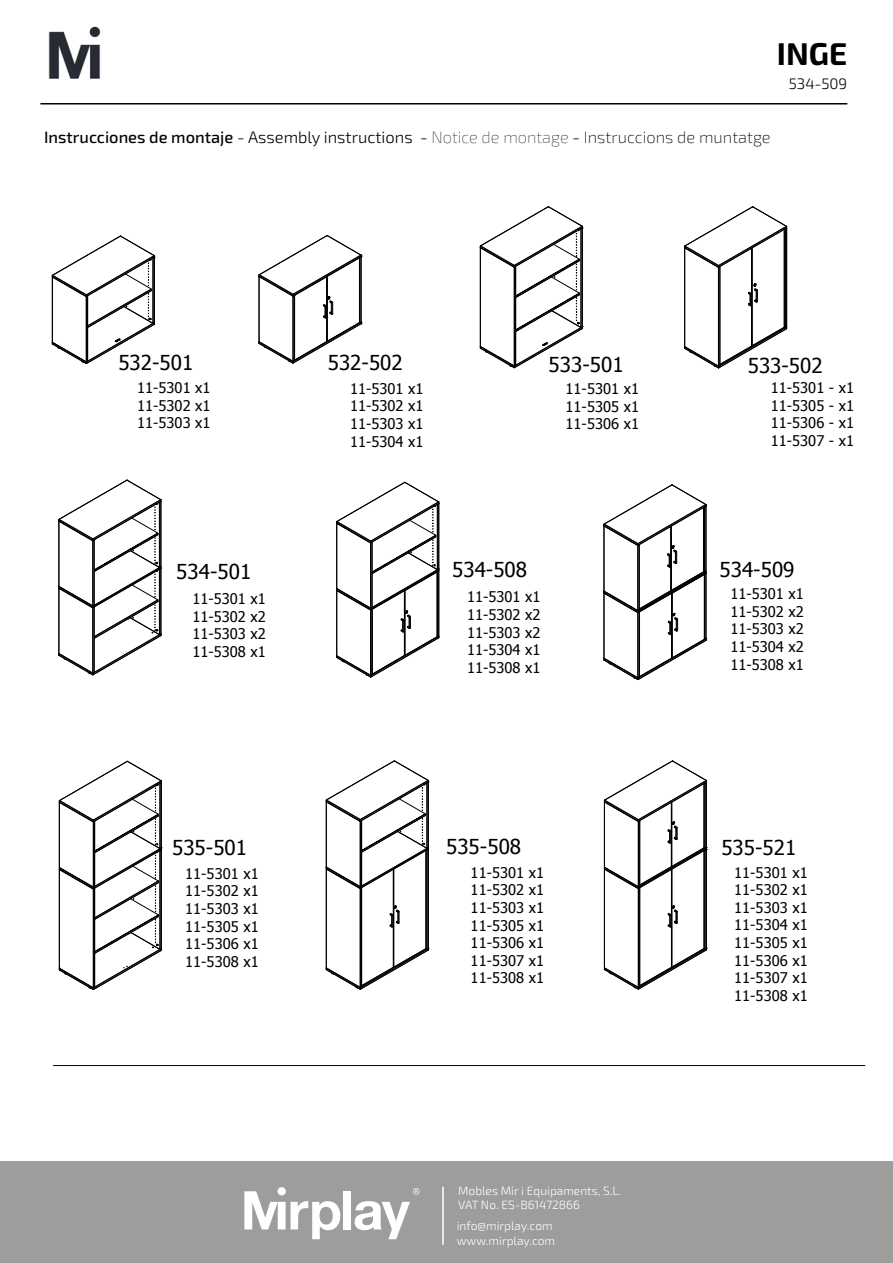
<style>
.page{position:relative;width:893px;height:1263px;background:#fff}
.page>*{position:absolute;margin:0;border:0;box-sizing:border-box;transform-origin:0 0}
.t1{font:700 31.5px "Exo 2";color:#000}
.t2{font:20.55px "Tahoma";color:#000}
.t3{font:300 16.5px "Exo 2";color:#000}
.t4{font:300 15.15px "Exo 2";color:#000}
.t5{font:14.7px/17.7px "Tahoma";color:#000;text-align:justify}
.t6{font:300 12px/14.4px "Exo 2";color:#fff}
.s1{font-weight:500}
.s2{font-weight:100}
.s3{font-weight:200}
</style>
<div class="page">
<div style="left:0;top:1162px;width:893px;height:101px;background:#9d9d9c"></div>
<hr style="left:40px;top:103px;width:807px;height:1px;background:#000">
<svg style="left:413px;top:1188px;width:7px;height:7px"></svg>
<div style="left:344px;top:1191px;width:7px;height:38px;background:#fff"></div>
<svg style="left:355px;top:1201px;width:55px;height:38px"></svg>
<svg style="left:244px;top:1191px;width:96px;height:48px"></svg>
<div style="left:277px;top:1187px;width:9px;height:8px;background:#fff;border-radius:50%"></div>
<hr style="left:442px;top:1187px;width:2px;height:58px;background:#fff">
<img style="left:48px;top:26px;width:53px;height:53px">
<svg style="left:52px;top:235px;width:103px;height:129px"></svg>
<svg style="left:258px;top:235px;width:104px;height:129px"></svg>
<svg style="left:480px;top:206px;width:103px;height:162px"></svg>
<svg style="left:684px;top:206px;width:103px;height:163px"></svg>
<svg style="left:58px;top:480px;width:104px;height:196px"></svg>
<svg style="left:59px;top:761px;width:103px;height:229px"></svg>
<svg style="left:603px;top:484px;width:104px;height:196px"></svg>
<svg style="left:604px;top:760px;width:103px;height:230px"></svg>
<svg style="left:336px;top:482px;width:104px;height:196px"></svg>
<svg style="left:326px;top:760px;width:103px;height:230px"></svg>
<hr style="left:53px;top:1065px;width:812px;height:1px;background:#000">
<h1 class="t1" style="left:777px;top:36px;width:72px">INGE</h1>
<p class="t4" style="left:789px;top:75px;width:60px">534-509</p>
<p class="t3" style="left:44px;top:127px;width:728px"><span class="s1">Instrucciones de montaje</span> - Assembly instructions - <span class="s2">Notice de montage</span> - <span class="s3">Instruccions de muntatge</span></p>
<h2 class="t2" style="left:118px;top:348px;width:76px">532-501</h2>
<h2 class="t2" style="left:328px;top:349px;width:77px">532-502</h2>
<h2 class="t2" style="left:549px;top:351px;width:76px">533-501</h2>
<h2 class="t2" style="left:748px;top:352px;width:76px">533-502</h2>
<p class="t5" style="left:137px;top:378px;width:75px">11-5301 x1<br>11-5302 x1<br>11-5303 x1</p>
<p class="t5" style="left:566px;top:379px;width:75px">11-5301 x1<br>11-5305 x1<br>11-5306 x1</p>
<p class="t5" style="left:771px;top:378px;width:85px">11-5301 - x1<br>11-5305 - x1<br>11-5306 - x1<br>11-5307 - x1</p>
<p class="t5" style="left:350px;top:379px;width:75px">11-5301 x1<br>11-5302 x1<br>11-5303 x1<br>11-5304 x1</p>
<h2 class="t2" style="left:176px;top:558px;width:76px">534-501</h2>
<h2 class="t2" style="left:452px;top:555px;width:76px">534-508</h2>
<h2 class="t2" style="left:719px;top:556px;width:76px">534-509</h2>
<p class="t5" style="left:192px;top:589px;width:75px">11-5301 x1<br>11-5302 x2<br>11-5303 x2<br>11-5308 x1</p>
<p class="t5" style="left:730px;top:584px;width:75px">11-5301 x1<br>11-5302 x2<br>11-5303 x2<br>11-5304 x2<br>11-5308 x1</p>
<p class="t5" style="left:467px;top:588px;width:75px">11-5301 x1<br>11-5302 x2<br>11-5303 x2<br>11-5304 x1<br>11-5308 x1</p>
<h2 class="t2" style="left:172px;top:834px;width:76px">535-501</h2>
<h2 class="t2" style="left:446px;top:832px;width:76px">535-508</h2>
<h2 class="t2" style="left:721px;top:834px;width:76px">535-521</h2>
<p class="t5" style="left:185px;top:864px;width:75px">11-5301 x1<br>11-5302 x1<br>11-5303 x1<br>11-5305 x1<br>11-5306 x1<br>11-5308 x1</p>
<p class="t5" style="left:471px;top:863px;width:75px">11-5301 x1<br>11-5302 x1<br>11-5303 x1<br>11-5305 x1<br>11-5306 x1<br>11-5307 x1<br>11-5308 x1</p>
<p class="t5" style="left:734px;top:863px;width:75px">11-5301 x1<br>11-5302 x1<br>11-5303 x1<br>11-5304 x1<br>11-5305 x1<br>11-5306 x1<br>11-5307 x1<br>11-5308 x1</p>
<p class="t6" style="left:458px;top:1184px;width:165px">Mobles Mir i Equipaments, S.L.<br>VAT No. ES-B61472866</p>
<p class="t6" style="left:457px;top:1219px;width:100px">info@mirplay.com www.mirplay.com</p>
</div>
